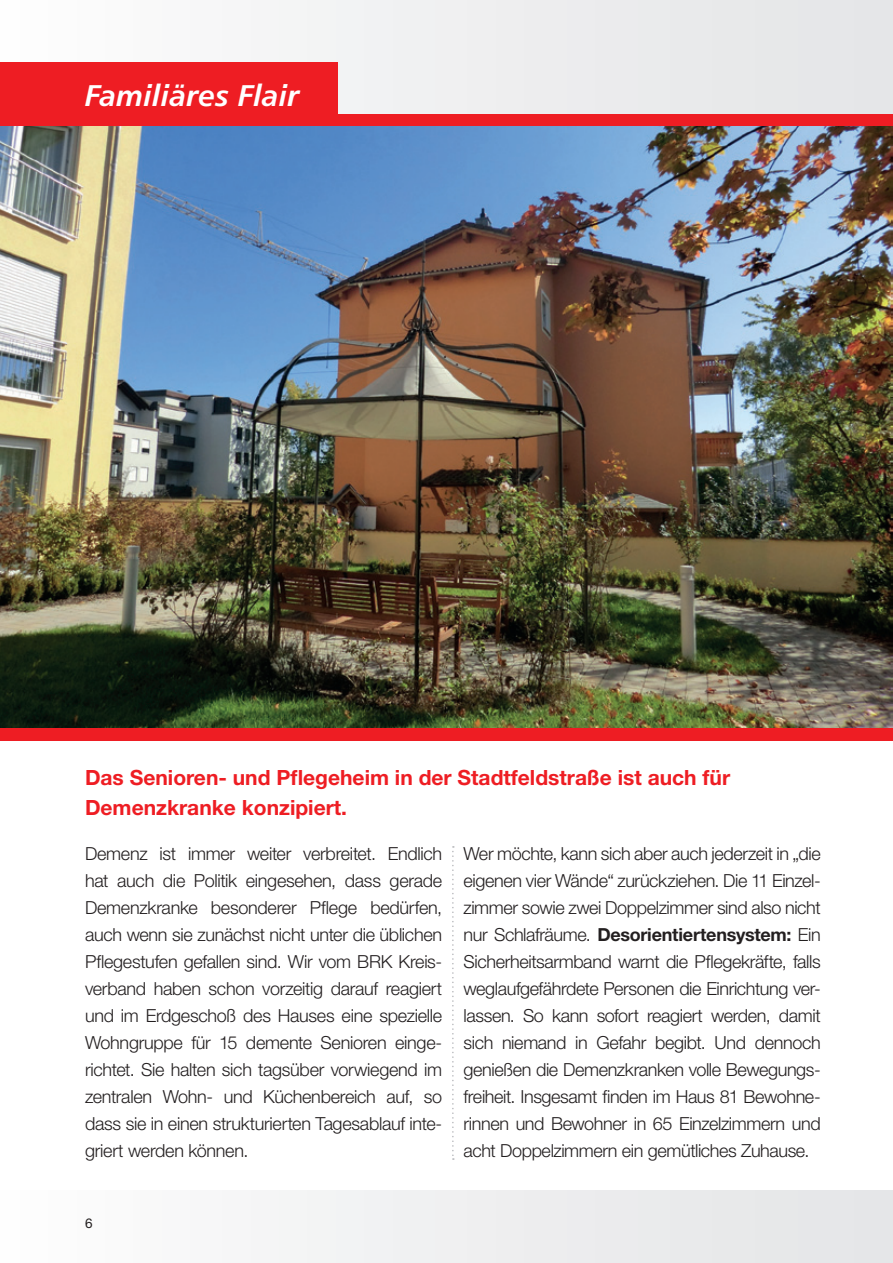
<style>
.page{position:relative;width:893px;height:1263px;background:#fff}
.page>*{position:absolute;margin:0;border:0;box-sizing:border-box;transform-origin:0 0}
.t1{font:30px "Humanist 777 BT Bold Italic B";color:#fff}
.t2{font:700 21px/30px "Helvetica Neue";color:#ee1d23}
.t3{font:300 18px/27px "Helvetica Neue";letter-spacing:-.02em;color:#231f20;text-align:justify}
.t4{font:13.5px "Helvetica Neue";color:#231f20}
.s1{font-weight:700}
</style>
<div class="page">
<div style="left:0;top:0;width:893px;height:115px;background:linear-gradient(to right,#fdfdfd,#e3e4e6)"></div>
<div style="left:0;top:1191px;width:893px;height:72px;background:#f0f0f1"></div>
<img style="left:0;top:126px;width:893px;height:603px">
<div style="left:0;top:62px;width:337px;height:58px;background:#ee1d23"></div>
<svg style="left:452px;top:846px;width:2px;height:314px"></svg>
<div style="left:0;top:729px;width:893px;height:12px;background:#ee1d23"></div>
<div style="left:0;top:115px;width:893px;height:11px;background:#ee1d23"></div>
<h1 class="t1" style="left:85px;top:76px;width:216px">Familiäres Flair</h1>
<p class="t2" style="left:85px;top:762px;width:647px">Das Senioren- und Pflegeheim in der Stadtfeldstraße ist auch für<br>Demenzkranke konzipiert.</p>
<p class="t3" style="left:85px;top:840px;width:359px">Demenz ist immer weiter verbreitet. Endlich hat auch die Politik eingesehen, dass gerade Demenzkranke besonderer Pflege bedürfen, auch wenn sie zunächst nicht unter die üblichen Pflegestufen gefallen sind. Wir vom BRK Kreis&shy;verband haben schon vorzeitig darauf reagiert und im Erdgeschoß des Hauses eine spezielle Wohngruppe für 15 demente Senioren einge&shy;richtet. Sie halten sich tagsüber vorwiegend im zentralen Wohn- und Küchenbereich auf, so dass sie in einen strukturierten Tagesablauf inte&shy;griert werden können.</p>
<p class="t3" style="left:463px;top:840px;width:359px">Wer möchte, kann sich aber auch jederzeit in „die eigenen vier Wände“ zurückziehen. Die 11 Einzel&shy;zimmer sowie zwei Doppelzimmer sind also nicht nur Schlafräume. <span class="s1">Desorientiertensystem:</span> Ein Sicherheitsarmband warnt die Pflegekräfte, falls weglaufgefährdete Personen die Einrichtung ver&shy;lassen. So kann sofort reagiert werden, damit sich niemand in Gefahr begibt. Und dennoch genießen die Demenzkranken volle Bewegungs&shy;freiheit. Insgesamt finden im Haus 81 Bewohne&shy;rinnen und Bewohner in 65 Einzelzimmern und acht Doppelzimmern ein gemütliches Zuhause.</p>
<p class="t4" style="left:85px;top:1215px;width:9px">6</p>
</div>
